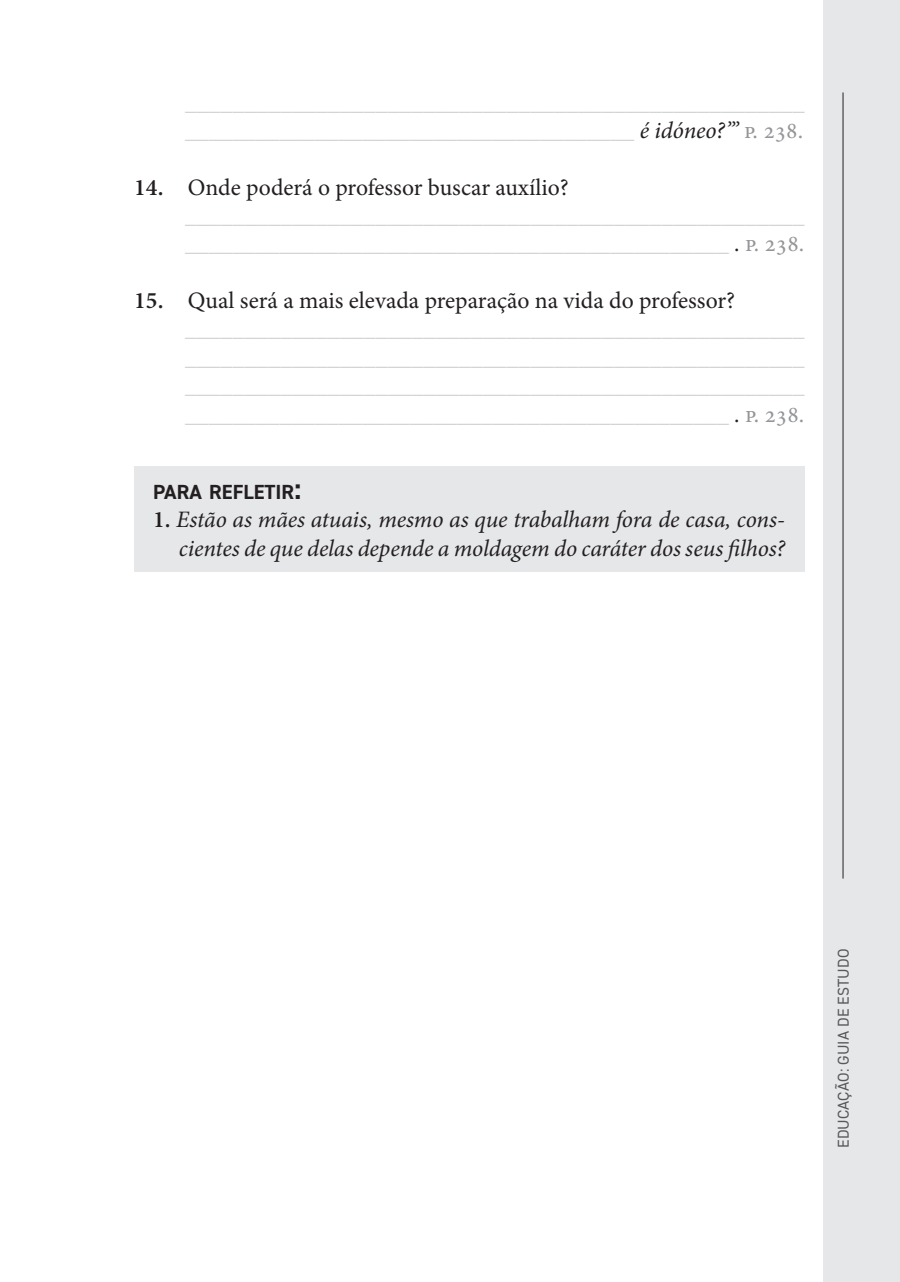
<style>
.page{position:relative;width:900px;height:1282px;background:#fff}
.page>*{position:absolute;margin:0;border:0;box-sizing:border-box;transform-origin:0 0}
.corpo_texto{font:23.62px/28.3px "Minion Pro";color:#d1d2d4}
.corpo_texto-2{font:italic 23.62px/28.3px "Minion Pro";letter-spacing:-.005em;color:#231f20;text-align:right}
.corpo_texto-3{font:23.62px "Minion Pro";color:#231f20}
.subtitulos{font:700 20.47px "DIN2014";color:#231f20}
.t1{font:15.75px "DIN2014";letter-spacing:.01em;color:#57585a}
.s1{font-style:italic;color:#231f20}
.s2{color:#939598}
.s3{font-weight:600}
.s4{color:#231f20}
.s5{font-size:29.25px}
.s6{font-weight:600;font-style:normal}
</style>
<div class="page">
<div style="left:823px;top:0;width:76px;height:1282px;background:#e6e7e9"></div>
<hr style="left:842px;top:92px;width:1px;height:787px;background:#231f20">
<div style="left:134px;top:466px;width:670px;height:106px;background:#e6e7e9"></div>
<p class="corpo_texto" style="left:185px;top:88px;width:621px">____________________________________________________ ______________________________________ <span class="s1">é idóneo?’”</span> <span class="s2">p. 238.</span></p>
<p class="corpo_texto-3" style="left:134px;top:171px;width:436px"><span class="s3">14.</span> Onde poderá o professor buscar auxílio?</p>
<p class="corpo_texto" style="left:185px;top:201px;width:621px">____________________________________________________ ______________________________________________ <span class="s4">.</span> <span class="s2">p. 238.</span></p>
<p class="corpo_texto-3" style="left:134px;top:285px;width:602px"><span class="s3">15.</span> Qual será a mais elevada preparação na vida do professor?</p>
<p class="corpo_texto" style="left:185px;top:315px;width:621px;text-align:justify">____________________________________________________ ____________________________________________________ ____________________________________________________ ______________________________________________ <span class="s4">.</span> <span class="s2">p. 238.</span></p>
<p class="subtitulos" style="left:153px;top:478px;width:150px">PARA REFLETIR<span class="s5">:</span></p>
<p class="corpo_texto-2" style="left:153px;top:505px;width:633px"><span class="s6">1.</span> Estão as mães atuais, mesmo as que trabalham fora de casa, cons&shy;cientes de que delas depende a moldagem do caráter dos seus filhos?</p>
<p class="t1" style="left:833px;top:1148px;width:201px;rotate:-90deg">EDUCAÇÃO: GUIA DE ESTUDO</p>
</div>
